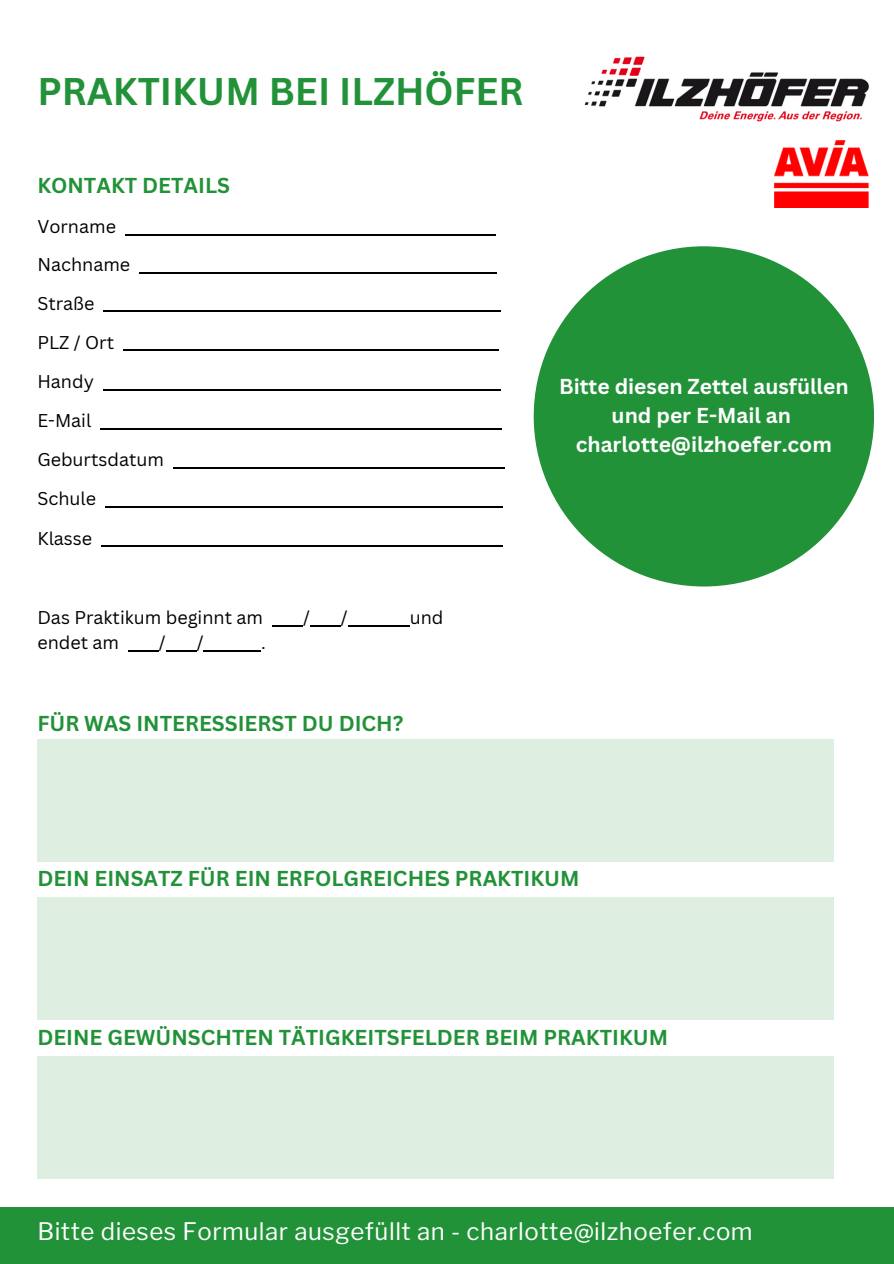
<style>
.page{position:relative;width:894px;height:1264px;background:#fff}
.page>*{position:absolute;margin:0;border:0;box-sizing:border-box;transform-origin:0 0}
.t1{font:700 37.5px "Canva Sans";color:#229239}
.t2{font:24px "Libre Franklin";letter-spacing:.025em;color:#fff}
.t3{font:700 21px "Canva Sans";color:#229239}
.t4{font:700 21px/29.2px "Canva Sans";color:#fff;text-align:center}
.t5{font:18px "Canva Sans";color:#000}
</style>
<div class="page">
<img style="left:584px;top:56px;width:285px;height:66px">
<div style="left:533px;top:246px;width:340px;height:340px;background:#229239;border-radius:50%"></div>
<img style="left:774px;top:140px;width:95px;height:68px">
<div style="left:0;top:1207px;width:893px;height:56px;background:#229239"></div>
<div style="left:37px;top:739px;width:797px;height:122px;background:#deeee1"></div>
<hr style="left:125px;top:234px;width:370px;height:1px;background:#000">
<hr style="left:103px;top:311px;width:397px;height:1px;background:#000">
<hr style="left:123px;top:350px;width:375px;height:1px;background:#000">
<hr style="left:103px;top:389px;width:397px;height:1px;background:#000">
<hr style="left:100px;top:428px;width:402px;height:1px;background:#000">
<hr style="left:105px;top:506px;width:397px;height:1px;background:#000">
<hr style="left:173px;top:467px;width:331px;height:1px;background:#000">
<hr style="left:272px;top:625px;width:31px;height:1px;background:#000">
<hr style="left:310px;top:625px;width:31px;height:1px;background:#000">
<hr style="left:348px;top:625px;width:61px;height:1px;background:#000">
<hr style="left:128px;top:650px;width:31px;height:1px;background:#000">
<hr style="left:166px;top:650px;width:31px;height:1px;background:#000">
<hr style="left:204px;top:650px;width:57px;height:1px;background:#000">
<div style="left:37px;top:897px;width:797px;height:123px;background:#deeee1"></div>
<div style="left:37px;top:1056px;width:797px;height:123px;background:#deeee1"></div>
<hr style="left:139px;top:272px;width:357px;height:1px;background:#000">
<hr style="left:101px;top:545px;width:402px;height:2px;background:#000">
<p class="t1" style="left:37px;top:65px;width:487px">PRAKTIKUM BEI ILZHÖFER</p>
<p class="t3" style="left:37px;top:171px;width:194px">KONTAKT DETAILS</p>
<p class="t5" style="left:37px;top:214px;width:80px">Vorname</p>
<p class="t5" style="left:37px;top:252px;width:94px">Nachname</p>
<p class="t5" style="left:37px;top:290px;width:59px">Straße</p>
<p class="t5" style="left:37px;top:329px;width:78px">PLZ / Ort</p>
<p class="t5" style="left:37px;top:369px;width:58px">Handy</p>
<p class="t5" style="left:37px;top:408px;width:55px">E-Mail</p>
<p class="t5" style="left:37px;top:447px;width:128px">Geburtsdatum</p>
<p class="t5" style="left:37px;top:486px;width:60px">Schule</p>
<p class="t5" style="left:37px;top:525px;width:56px">Klasse</p>
<p class="t5" style="left:37px;top:605px;width:227px">Das Praktikum beginnt am</p>
<p class="t5" style="left:303px;top:605px;width:8px">/</p>
<p class="t5" style="left:341px;top:605px;width:8px">/</p>
<p class="t5" style="left:409px;top:605px;width:35px">und</p>
<p class="t5" style="left:37px;top:630px;width:83px">endet am</p>
<p class="t5" style="left:159px;top:630px;width:8px">/</p>
<p class="t5" style="left:197px;top:630px;width:8px">/</p>
<p class="t5" style="left:261px;top:630px;width:6px">.</p>
<p class="t3" style="left:37px;top:708px;width:367px">FÜR WAS INTERESSIERST DU DICH?</p>
<p class="t4" style="left:559px;top:371px;width:291px">Bitte diesen Zettel ausfüllen und per E-Mail an</p>
<p class="t4" style="left:575px;top:429px;width:258px">charlotte@ilzhoefer.com</p>
<p class="t3" style="left:37px;top:863px;width:543px">DEIN EINSATZ FÜR EIN ERFOLGREICHES PRAKTIKUM</p>
<p class="t3" style="left:37px;top:1022px;width:632px">DEINE GEWÜNSCHTEN TÄTIGKEITSFELDER BEIM PRAKTIKUM</p>
<p class="t2" style="left:37px;top:1216px;width:716px">Bitte dieses Formular ausgefüllt an - charlotte@ilzhoefer.com</p>
</div>
